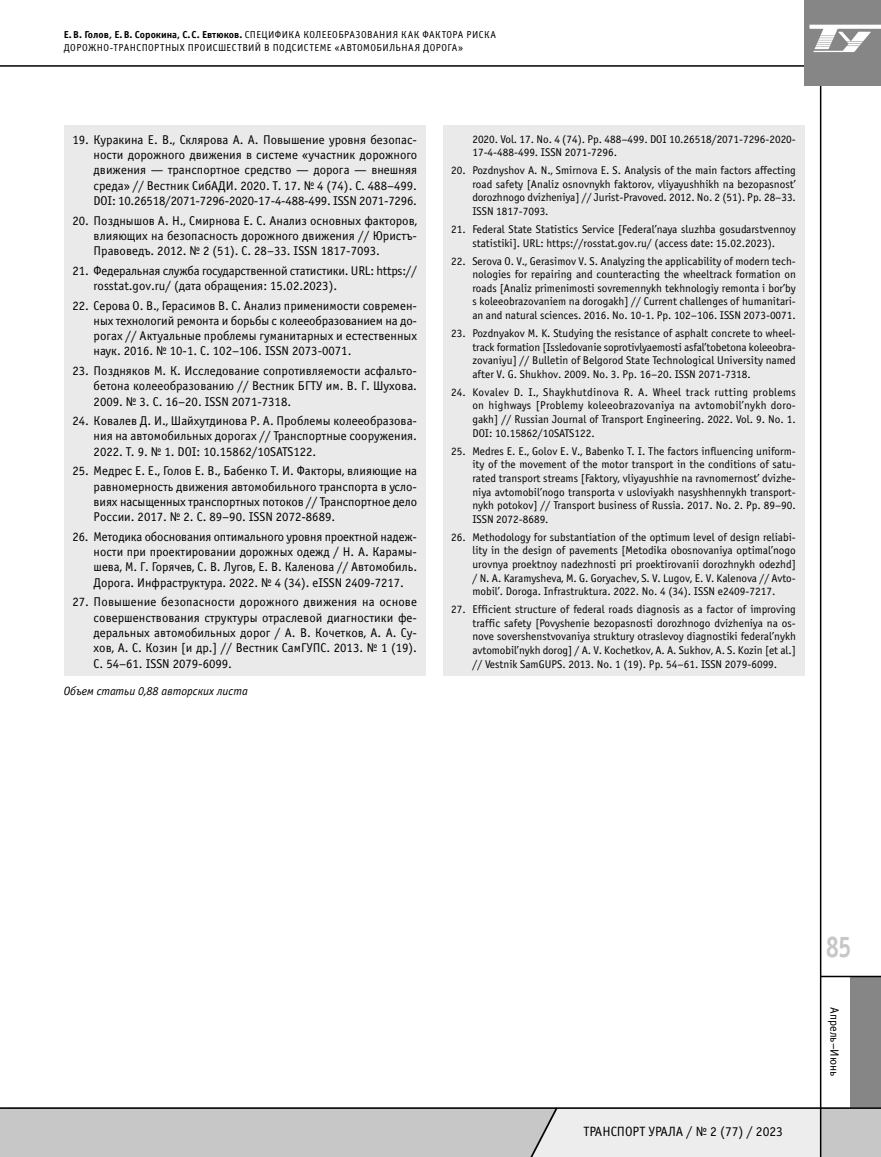
<style>
.page{position:relative;width:881px;height:1157px;background:#fff}
.page>*{position:absolute;margin:0;border:0;box-sizing:border-box;transform-origin:0 0}
.t1{font:30px "Officina Sans C Bold 2";color:#c7c7c7;scale:.8 1}
.t2{font:13.5px "Officina Sans C Book 2";color:#000}
.t3{font:12.75px/15.3px "Officina Sans C Book 2";color:#000;text-align:justify}
.t4{font:italic 12px "Officina Sans C";color:#000}
.t5{font:12px "Officina Sans C Book 2";color:#000}
.t6{font:11.25px/13.6px "Officina Sans C Book 2";color:#000;text-align:justify}
.t7{font:10.2px/13.5px "Officina Sans C Book 2";letter-spacing:.045em;color:#000}
.s1{font-family:"Officina Sans C Bold 2"}
</style>
<div class="page">
<div style="left:0;top:1107px;width:880px;height:50px;background:#c7c7c7"></div>
<div style="left:849px;top:976px;width:31px;height:131px;background:#868686"></div>
<hr style="left:820px;top:975px;width:60px;height:2px;background:#000">
<hr style="left:0;top:1107px;width:880px;height:1px;background:#000">
<hr style="left:819px;top:71px;width:2px;height:1086px;background:#000">
<svg style="left:511px;top:1105px;width:309px;height:52px;background:#e1e1e1"></svg>
<hr style="left:0;top:65px;width:815px;height:2px;background:#000">
<div style="left:804px;top:0;width:76px;height:85px;background:#868686"></div>
<svg style="left:809px;top:25px;width:71px;height:27px"></svg>
<div style="left:64px;top:126px;width:361px;height:550px;background:#eaeaea"></div>
<div style="left:442px;top:126px;width:362px;height:550px;background:#eaeaea"></div>
<p class="t7" style="left:64px;top:28px;width:433px"><span class="s1">Е. В. Голов, Е. В. Сорокина, С. С. Евтюков.</span> СПЕЦИФИКА КОЛЕЕОБРАЗОВАНИЯ КАК ФАКТОРА РИСКА<br>ДОРОЖНО-ТРАНСПОРТНЫХ ПРОИСШЕСТВИЙ В ПОДСИСТЕМЕ «АВТОМОБИЛЬНАЯ ДОРОГА»</p>
<p class="t3" style="left:94px;top:133px;width:325px;text-indent:-21px">19. Куракина Е. В., Склярова А. А. Повышение уровня безопас&shy;ности дорожного движения в системе «участник дорожного движения — транспортное средство — дорога — внешняя среда» // Вестник СибАДИ. 2020. Т. 17. № 4 (74). С. 488–499.<br>DOI: 10.26518/2071-7296-2020-17-4-488-499. ISSN 2071-7296.</p>
<p class="t3" style="left:94px;top:214px;width:325px;text-indent:-21px">20. Позднышов А. Н., Смирнова Е. С. Анализ основных факторов, влияющих на безопасность дорожного движения // Юристъ-Правоведъ. 2012. № 2 (51). С. 28–33. ISSN 1817-7093.</p>
<p class="t3" style="left:94px;top:264px;width:325px;text-indent:-21px">21. Федеральная служба государственной статистики. URL: https:// rosstat.gov.ru/ (дата обращения: 15.02.2023).</p>
<p class="t3" style="left:94px;top:299px;width:325px;text-indent:-21px">22. Серова О. В., Герасимов В. С. Анализ применимости современ&shy;ных технологий ремонта и борьбы с колееобразованием на до&shy;рогах // Актуальные проблемы гуманитарных и естественных наук. 2016. № 10-1. С. 102–106. ISSN 2073-0071.</p>
<p class="t3" style="left:94px;top:364px;width:325px;text-indent:-21px">23. Поздняков М. К. Исследование сопротивляемости асфальто&shy;бетона колееобразованию // Вестник БГТУ им. В. Г. Шухова.<br>2009. № 3. С. 16–20. ISSN 2071-7318.</p>
<p class="t3" style="left:94px;top:414px;width:325px;text-indent:-21px">24. Ковалев Д. И., Шайхутдинова Р. А. Проблемы колееобразова&shy;ния на автомобильных дорогах // Транспортные сооружения.<br>2022. Т. 9. № 1. DOI: 10.15862/10SATS122.</p>
<p class="t3" style="left:94px;top:464px;width:325px;text-indent:-21px">25. Медрес Е. Е., Голов Е. В., Бабенко Т. И. Факторы, влияющие на равномерность движения автомобильного транспорта в усло&shy;виях насыщенных транспортных потоков // Транспортное дело России. 2017. № 2. С. 89–90. ISSN 2072-8689.</p>
<p class="t3" style="left:94px;top:530px;width:325px;text-indent:-21px">26. Методика обоснования оптимального уровня проектной надеж&shy;ности при проектировании дорожных одежд / Н. А. Карамы&shy;шева, М. Г. Горячев, С. В. Лугов, Е. В. Каленова // Автомобиль.<br>Дорога. Инфраструктура. 2022. № 4 (34). eISSN 2409-7217.</p>
<p class="t3" style="left:94px;top:595px;width:325px;text-indent:-21px">27. Повышение безопасности дорожного движения на основе совершенствования структуры отраслевой диагностики фе&shy;деральных автомобильных дорог / А. В. Кочетков, А. А. Су&shy;хов, А. С. Козин [и др.] // Вестник СамГУПС. 2013. № 1 (19).<br>С. 54–61. ISSN 2079-6099.</p>
<p class="t4" style="left:64px;top:686px;width:185px">Объем статьи 0,88 авторских листа</p>
<p class="t6" style="left:472px;top:133px;width:325px">2020. Vol. 17. No. 4 (74). Pp. 488–499. DOI 10.26518/2071-7296-2020-<br>17-4-488-499. ISSN 2071-7296.</p>
<p class="t6" style="left:472px;top:164px;width:325px;text-indent:-21px">20. Pozdnyshov A. N., Smirnova E. S. Analysis of the main factors affecting road safety [Analiz osnovnykh faktorov, vliyayushhikh na bezopasnost’ dorozhnogo dvizheniya] // Jurist-Pravoved. 2012. No. 2 (51). Pp. 28–33.<br>ISSN 1817-7093.</p>
<p class="t6" style="left:451px;top:223px;width:346px;text-align:center">21. Federal State Statistics Service [Federal’naya sluzhba gosudarstvennoy statistiki]. URL: https://rosstat.gov.ru/ (access date: 15.02.2023).</p>
<p class="t6" style="left:472px;top:255px;width:325px;text-indent:-21px">22. Serova O. V., Gerasimov V. S. Analyzing the applicability of modern tech&shy;nologies for repairing and counteracting the wheeltrack formation on roads [Analiz primenimosti sovremennykh tekhnologiy remonta i bor’by s koleeobrazovaniem na dorogakh] // Current challenges of humanitari&shy;an and natural sciences. 2016. No. 10-1. Pp. 102–106. ISSN 2073-0071.</p>
<p class="t6" style="left:472px;top:327px;width:325px;text-indent:-21px">23. Pozdnyakov M. K. Studying the resistance of asphalt concrete to wheel&shy;track formation [Issledovanie soprotivlyaemosti asfal’tobetona koleeobra&shy;zovaniyu] // Bulletin of Belgorod State Technological University named after V. G. Shukhov. 2009. No. 3. Pp. 16–20. ISSN 2071-7318.</p>
<p class="t6" style="left:472px;top:386px;width:325px;text-indent:-21px">24. Kovalev D. I., Shaykhutdinova R. A. Wheel track rutting problems on highways [Problemy koleeobrazovaniya na avtomobil’nykh doro&shy;gakh] // Russian Journal of Transport Engineering. 2022. Vol. 9. No. 1.<br>DOI: 10.15862/10SATS122.</p>
<p class="t6" style="left:472px;top:445px;width:325px;text-indent:-21px">25. Medres Е. Е., Golov Е. V., Babenko Т. I. The factors influencing uniform&shy;ity of the movement of the motor transport in the conditions of satu&shy;rated transport streams [Faktory, vliyayushhie na ravnomernost’ dvizhe&shy;niya avtomobil’nogo transporta v usloviyakh nasyshhennykh transport&shy;nykh potokov] // Transport business of Russia. 2017. No. 2. Pp. 89–90.<br>ISSN 2072-8689.</p>
<p class="t6" style="left:472px;top:531px;width:325px;text-indent:-21px">26. Methodology for substantiation of the optimum level of design reliabi&shy;lity in the design of pavements [Metodika obosnovaniya optimal’nogo urovnya proektnoy nadezhnosti pri proektirovanii dorozhnykh odezhd] / N. A. Karamysheva, M. G. Goryachev, S. V. Lugov, E. V. Kalenova // Avto&shy;mobil’. Doroga. Infrastruktura. 2022. No. 4 (34). ISSN e2409-7217.</p>
<p class="t6" style="left:472px;top:603px;width:325px;text-indent:-21px">27. Efficient structure of federal roads diagnosis as a factor of improving traffic safety [Povyshenie bezopasnosti dorozhnogo dvizheniya na os&shy;nove sovershenstvovaniya struktury otraslevoy diagnostiki federal’nykh avtomobil’nykh dorog] / A. V. Kochetkov, A. A. Sukhov, A. S. Kozin [et al.] // Vestnik SamGUPS. 2013. No. 1 (19). Pp. 54–61. ISSN 2079-6099.</p>
<p class="t2" style="left:583px;top:1126px;width:201px">ТРАНСПОРТ УРАЛА / № 2 (77) / 2023</p>
<h1 class="t1" style="left:825px;top:935px;width:34px">85</h1>
<p class="t5" style="left:838px;top:1007px;width:70px;rotate:90deg">Апрель–Июнь</p>
</div>
